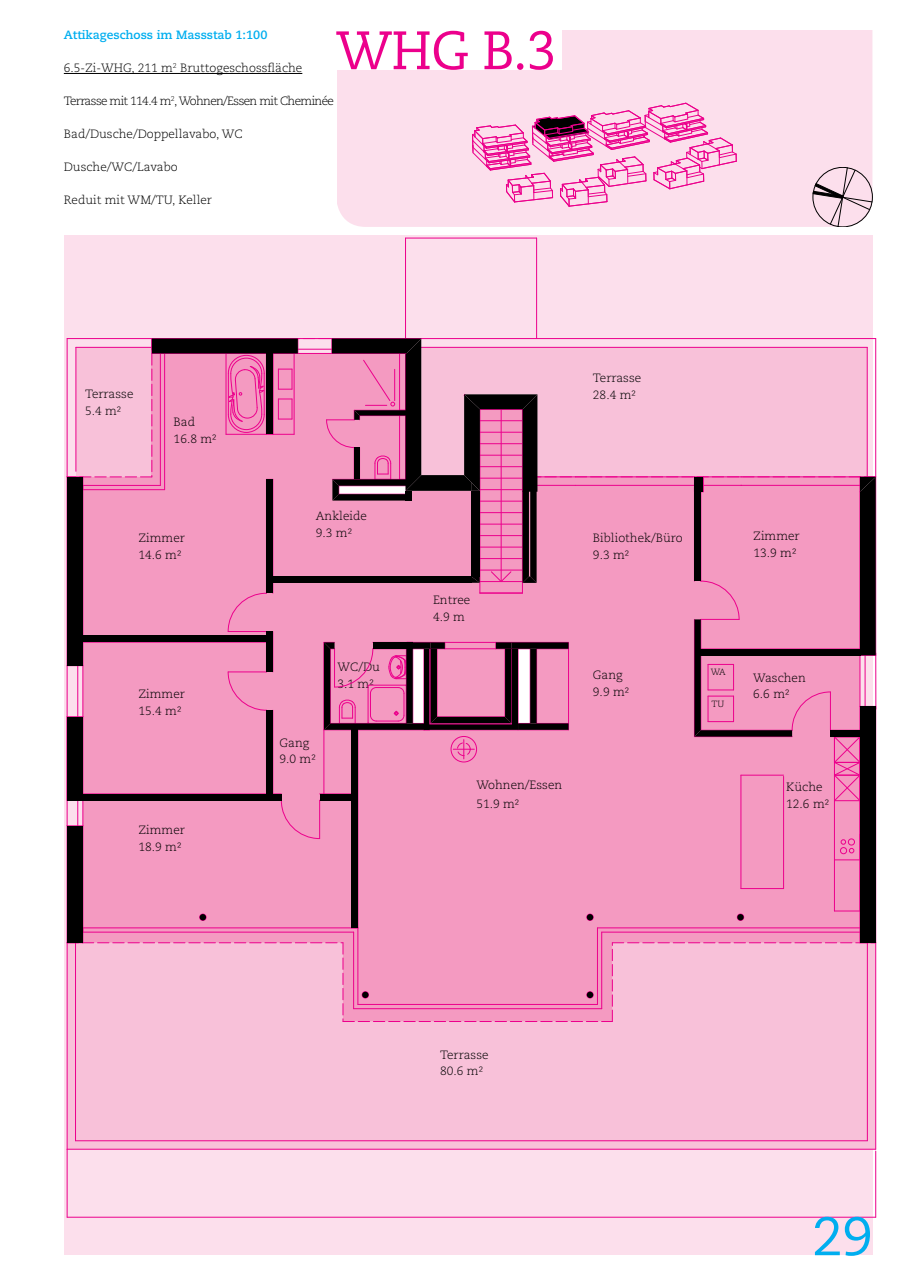
<style>
.page{position:relative;width:915px;height:1285px;background:#fff}
.page>*{position:absolute;margin:0;border:0;box-sizing:border-box;transform-origin:0 0}
.t1{font:54px "Caecilia";color:#ec008c;scale:.96 1}
.t2{font:54px "Caecilia";color:#00aeef}
.t3{font:300 12px/16.6px "Caecilia";color:#000}
.t4{font:300 12px "Caecilia";letter-spacing:-.055em;color:#000}
.t5{font:700 12px "Caecilia";color:#00aeef}
.t6{font:300 9px "Caecilia";color:#000}
</style>
<div class="page">
<div style="left:64px;top:235px;width:808px;height:1019px;background:#fcdfec"></div>
<div style="left:337px;top:30px;width:535px;height:197px;background:#fcdfec"></div>
<hr style="left:64px;top:73px;width:238px;height:1px;background:#000">
<div style="left:68px;top:1022px;width:807px;height:126px;background:#f8c1d9"></div>
<div style="left:84px;top:860px;width:775px;height:82px;background:#f49ac1"></div>
<svg style="left:834px;top:910px;width:25px;height:1px"></svg>
<hr style="left:740px;top:888px;width:43px;height:1px;background:#ec008c">
<hr style="left:83px;top:931px;width:270px;height:1px;background:#ec008c">
<hr style="left:83px;top:927px;width:275px;height:1px;background:#ec008c">
<hr style="left:875px;top:706px;width:1px;height:236px;background:#ec008c">
<hr style="left:875px;top:477px;width:1px;height:178px;background:#ec008c">
<hr style="left:353px;top:931px;width:1px;height:77px;background:#ec008c">
<hr style="left:357px;top:927px;width:1px;height:77px;background:#ec008c">
<hr style="left:597px;top:927px;width:264px;height:1px;background:#ec008c">
<hr style="left:601px;top:931px;width:260px;height:1px;background:#ec008c">
<hr style="left:597px;top:927px;width:1px;height:77px;background:#ec008c">
<hr style="left:601px;top:931px;width:1px;height:77px;background:#ec008c">
<hr style="left:83px;top:825px;width:1px;height:117px;background:#ec008c">
<hr style="left:875px;top:653px;width:1px;height:56px;background:#ec008c">
<hr style="left:875px;top:338px;width:1px;height:138px;background:#ec008c">
<hr style="left:67px;top:1148px;width:1px;height:68px;background:#ec008c">
<hr style="left:67px;top:1216px;width:808px;height:1px;background:#ec008c">
<hr style="left:875px;top:1150px;width:1px;height:66px;background:#ec008c">
<hr style="left:75px;top:942px;width:1px;height:198px;background:#ec008c">
<hr style="left:75px;top:1140px;width:792px;height:1px;background:#ec008c">
<hr style="left:866px;top:942px;width:1px;height:198px;background:#ec008c">
<hr style="left:67px;top:942px;width:1px;height:206px;background:#ec008c">
<hr style="left:67px;top:1148px;width:808px;height:1px;background:#ec008c">
<hr style="left:875px;top:942px;width:1px;height:206px;background:#ec008c">
<hr style="left:405px;top:238px;width:1px;height:100px;background:#ec008c">
<hr style="left:405px;top:238px;width:131px;height:1px;background:#ec008c">
<hr style="left:536px;top:238px;width:1px;height:100px;background:#ec008c">
<hr style="left:740px;top:775px;width:1px;height:113px;background:#ec008c">
<hr style="left:783px;top:776px;width:1px;height:112px;background:#ec008c">
<hr style="left:833px;top:800px;width:1px;height:110px;background:#ec008c">
<div style="left:199px;top:913px;width:7px;height:7px;border:1px solid #ec008c;border-radius:50%"></div>
<div style="left:736px;top:913px;width:7px;height:7px;border:1px solid #ec008c;border-radius:50%"></div>
<svg style="left:67px;top:942px;width:808px;height:80px;background:#f5abcd"></svg>
<svg style="left:586px;top:913px;width:7px;height:7px"></svg>
<svg style="left:200px;top:913px;width:6px;height:7px"></svg>
<svg style="left:737px;top:913px;width:6px;height:7px"></svg>
<div style="left:859px;top:706px;width:16px;height:236px;background:#000"></div>
<div style="left:67px;top:825px;width:16px;height:117px;background:#000"></div>
<div style="left:351px;top:729px;width:7px;height:198px;background:#000"></div>
<svg style="left:67px;top:338px;width:808px;height:522px;background:#dd8fb2"></svg>
<div style="left:471px;top:491px;width:8px;height:85px;background:#000"></div>
<svg style="left:812px;top:168px;width:59px;height:58px;background:#d8c0ca"></svg>
<svg style="left:471px;top:103px;width:265px;height:104px;background:#f3afd4"></svg>
<div style="left:336px;top:30px;width:225px;height:39px;background:#fff"></div>
<p class="t5" style="left:64px;top:28px;width:205px">Attikageschoss im Massstab 1:100</p>
<p class="t3" style="left:64px;top:60px;width:240px">6.5-Zi-WHG, 211 m<sup>2</sup> Bruttogeschossfläche</p>
<p class="t4" style="left:64px;top:94px;width:271px">Terrasse mit 114.4 m<sup>2</sup>, Wohnen/Essen mit Cheminée</p>
<p class="t3" style="left:64px;top:126px;width:180px">Bad/Dusche/Doppellavabo, WC</p>
<p class="t3" style="left:64px;top:159px;width:115px">Dusche/WC/Lavabo</p>
<p class="t3" style="left:64px;top:192px;width:150px">Reduit mit WM/TU, Keller</p>
<h1 class="t1" style="left:336px;top:19px;width:230px">WHG B.3</h1>
<p class="t3" style="left:85px;top:386px;width:50px">Terrasse<br>5.4 m²</p>
<p class="t3" style="left:173px;top:414px;width:23px">Bad</p>
<p class="t3" style="left:174px;top:431px;width:44px">16.8 m²</p>
<p class="t3" style="left:138px;top:529px;width:48px">Zimmer</p>
<p class="t3" style="left:138px;top:546px;width:44px">14.6 m²</p>
<p class="t3" style="left:138px;top:686px;width:48px">Zimmer</p>
<p class="t3" style="left:138px;top:703px;width:44px">15.4 m²</p>
<p class="t3" style="left:138px;top:822px;width:48px">Zimmer</p>
<p class="t3" style="left:138px;top:838px;width:44px">18.9 m²</p>
<p class="t3" style="left:316px;top:508px;width:52px">Ankleide</p>
<p class="t3" style="left:316px;top:525px;width:37px">9.3 m²</p>
<p class="t3" style="left:337px;top:659px;width:44px">WC/Du</p>
<p class="t3" style="left:279px;top:734px;width:37px">Gang<br>9.0 m²</p>
<p class="t3" style="left:337px;top:675px;width:37px">3.1 m²</p>
<p class="t3" style="left:592px;top:370px;width:50px">Terrasse</p>
<p class="t3" style="left:592px;top:386px;width:44px">28.4 m²</p>
<p class="t3" style="left:433px;top:591px;width:39px">Entree</p>
<p class="t3" style="left:433px;top:608px;width:33px">4.9 m</p>
<p class="t3" style="left:476px;top:776px;width:87px">Wohnen/Essen</p>
<p class="t3" style="left:476px;top:795px;width:44px">51.9 m²</p>
<p class="t3" style="left:592px;top:529px;width:91px">Bibliothek/Büro</p>
<p class="t3" style="left:753px;top:527px;width:48px">Zimmer</p>
<p class="t3" style="left:592px;top:546px;width:37px">9.3 m²</p>
<p class="t3" style="left:753px;top:544px;width:44px">13.9 m²</p>
<p class="t3" style="left:592px;top:667px;width:31px">Gang</p>
<p class="t6" style="left:710px;top:666px;width:17px">WA</p>
<p class="t3" style="left:753px;top:669px;width:54px">Waschen</p>
<p class="t3" style="left:592px;top:683px;width:37px">9.9 m²</p>
<p class="t3" style="left:753px;top:686px;width:37px">6.6 m²</p>
<p class="t6" style="left:711px;top:698px;width:14px">TU</p>
<p class="t3" style="left:786px;top:778px;width:38px">Küche</p>
<p class="t3" style="left:786px;top:795px;width:44px">12.6 m²</p>
<p class="t3" style="left:440px;top:1046px;width:50px">Terrasse<br>80.6 m²</p>
<h1 class="t2" style="left:812px;top:1204px;width:62px">29</h1>
</div>
